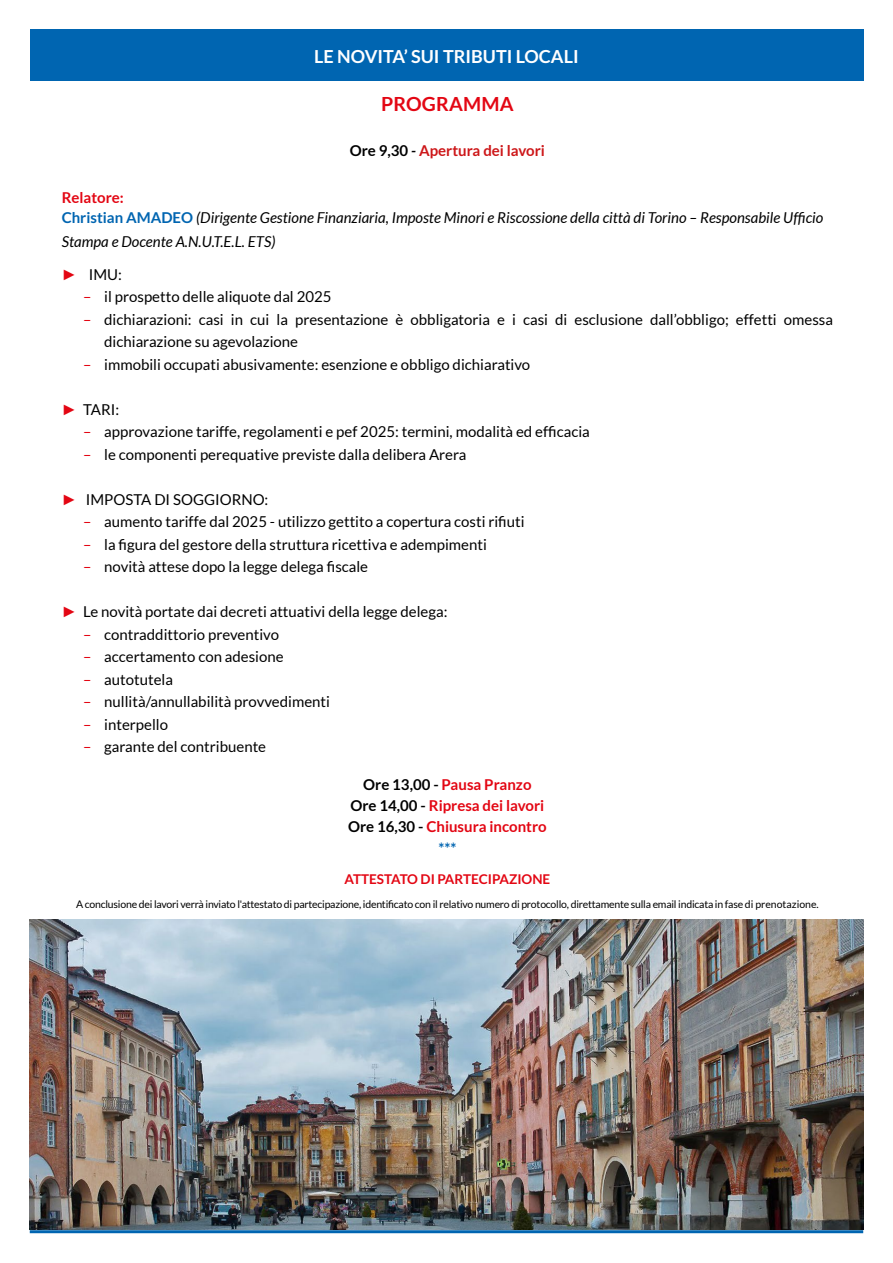
<style>
.page{position:relative;width:893px;height:1263px;background:#fff}
.page>*{position:absolute;margin:0;border:0;box-sizing:border-box;transform-origin:0 0}
.t1{font:700 19.5px "Lato";letter-spacing:.01em;color:#e30613}
.t2{font:700 18px "Lato";color:#fff}
.t3{font:15px/22.5px "Lato";color:#000}
.t4{font:italic 15px/19.5px "Lato";color:#000}
.t5{font:700 15px/21px "Lato";color:#e30613;text-align:center}
.t6{font:700 15px "Lato";color:#cd1719}
.t7{font:700 15px "Lato";color:#0065b1}
.t8{font:700 13.5px "Lato";color:#e30613}
.t9{font:10.5px "Lato";letter-spacing:-.02em;color:#000}
.s1{color:#000}
.s2{font-style:italic;color:#000}
.s3{font-weight:700;font-style:normal;color:#e30613}
.s4{font-weight:700;font-style:normal;color:#0065b1}
.s5{color:#fff}
</style>
<div class="page">
<div style="left:30px;top:30px;width:833px;height:51px;background:#0065b1"></div>
<hr style="left:30px;top:1230px;width:833px;height:3px;background:#0065b1">
<img style="left:30px;top:919px;width:833px;height:310px">
<p class="t2" style="left:314px;top:46px;width:266px">LE NOVITA’ SUI TRIBUTI LOCALI</p>
<h1 class="t1" style="left:381px;top:93px;width:134px">PROGRAMMA</h1>
<p class="t6" style="left:350px;top:141px;width:197px"><span class="s1">Ore 9,30</span> <span class="s2">-</span> Apertura dei lavori</p>
<p class="t4" style="left:62px;top:189px;width:763px"><span class="s3">Relatore:<br></span><span class="s4">Christian AMADEO</span> (Dirigente Gestione Finanziaria, Imposte Minori e Riscossione della città di Torino – Responsabile Ufficio</p>
<p class="t4" style="left:62px;top:232px;width:215px">Stampa e Docente A.N.U.T.E.L. ETS)</p>
<p class="t3" style="left:89px;top:263px;width:35px">IMU:</p>
<p class="t3" style="left:83px;top:285px;width:250px"><span class="s5">–</span> il prospetto delle aliquote dal 2025</p>
<p class="t3" style="left:104px;top:308px;width:730px;text-indent:-21px"><span class="s5">–</span> dichiarazioni: casi in cui la presentazione è obbligatoria e i casi di esclusione dall’obbligo; effetti omessa dichiarazione su agevolazione</p>
<p class="t3" style="left:83px;top:353px;width:449px"><span class="s5">–</span> immobili occupati abusivamente: esenzione e obbligo dichiarativo</p>
<p class="t3" style="left:83px;top:398px;width:38px">TARI:</p>
<p class="t3" style="left:83px;top:420px;width:508px"><span class="s5">–</span> approvazione tariffe, regolamenti e pef 2025: termini, modalità ed efficacia</p>
<p class="t3" style="left:83px;top:443px;width:385px"><span class="s5">–</span> le componenti perequative previste dalla delibera Arera</p>
<p class="t3" style="left:86px;top:488px;width:184px">IMPOSTA DI SOGGIORNO:</p>
<p class="t3" style="left:83px;top:510px;width:443px"><span class="s5">–</span> aumento tariffe dal 2025 - utilizzo gettito a copertura costi rifiuti</p>
<p class="t3" style="left:83px;top:533px;width:405px"><span class="s5">–</span> la figura del gestore della struttura ricettiva e adempimenti</p>
<p class="t3" style="left:83px;top:555px;width:287px"><span class="s5">–</span> novità attese dopo la legge delega fiscale</p>
<p class="t3" style="left:83px;top:600px;width:366px">Le novità portate dai decreti attuativi della legge delega:</p>
<p class="t3" style="left:83px;top:623px;width:198px"><span class="s5">–</span> contraddittorio preventivo</p>
<p class="t3" style="left:83px;top:645px;width:202px"><span class="s5">–</span> accertamento con adesione</p>
<p class="t3" style="left:83px;top:668px;width:91px"><span class="s5">–</span> autotutela</p>
<p class="t3" style="left:83px;top:690px;width:248px"><span class="s5">–</span> nullità/annullabilità provvedimenti</p>
<p class="t3" style="left:83px;top:713px;width:87px"><span class="s5">–</span> interpello</p>
<p class="t3" style="left:83px;top:735px;width:185px"><span class="s5">–</span> garante del contribuente</p>
<p class="t5" style="left:348px;top:773px;width:200px"><span class="s1">Ore 13,00 -</span> Pausa Pranzo<br><span class="s1">Ore 14,00 -</span> Ripresa dei lavori<br><span class="s1">Ore 16,30 -</span> Chiusura incontro</p>
<p class="t7" style="left:438px;top:840px;width:19px">***</p>
<p class="t8" style="left:344px;top:871px;width:207px">ATTESTATO DI PARTECIPAZIONE</p>
<p class="t9" style="left:76px;top:898px;width:744px">A conclusione dei lavori verrà inviato l'attestato di partecipazione, identificato con il relativo numero di protocollo, direttamente sulla email indicata in fase di prenotazione.</p>
</div>
